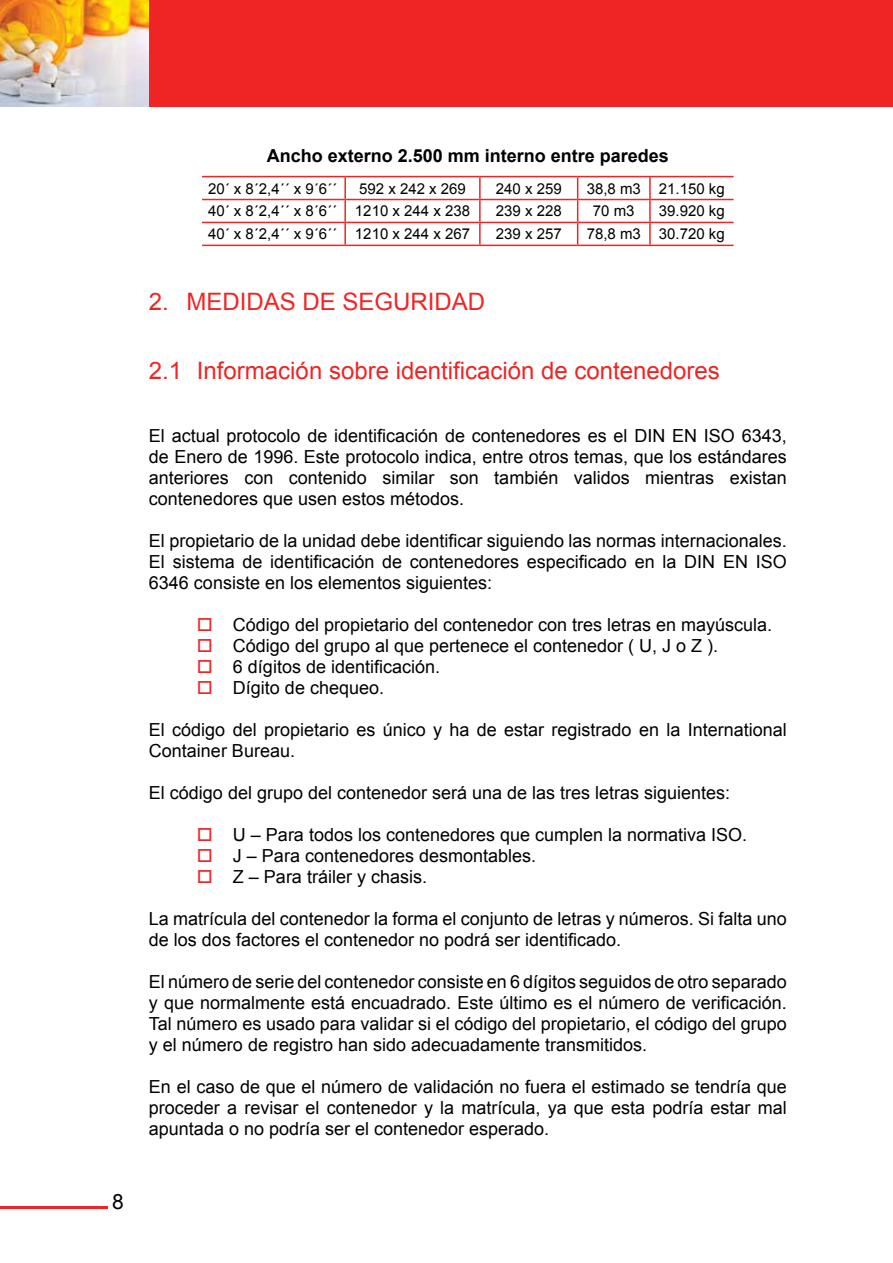
<style>
.page{position:relative;width:893px;height:1263px;background:#fff}
.page>*{position:absolute;margin:0;border:0;box-sizing:border-box;transform-origin:0 0}
.t1{font:24px "Arial";color:#ee2524}
.t2{font:21px "Arial";color:#000}
.t3{font:18px/21px "Arial";color:#000;text-align:justify}
.t4{font:700 18px "Arial";color:#000}
.t5{font:15px "Arial";color:#000}
.s1{color:#ee2524}
</style>
<div class="page">
<div style="left:149px;top:0;width:744px;height:106px;background:#ee2524"></div>
<img style="left:0;top:0;width:149px;height:106px">
<hr style="left:0;top:1206px;width:108px;height:3px;background:#ee2524">
<hr style="left:202px;top:176px;width:143px;height:1px;background:#ee2524">
<hr style="left:345px;top:176px;width:135px;height:1px;background:#ee2524">
<hr style="left:344px;top:177px;width:2px;height:22px;background:#ee2524">
<hr style="left:480px;top:176px;width:98px;height:1px;background:#ee2524">
<hr style="left:479px;top:177px;width:2px;height:22px;background:#ee2524">
<hr style="left:578px;top:176px;width:72px;height:1px;background:#ee2524">
<hr style="left:650px;top:176px;width:84px;height:1px;background:#ee2524">
<hr style="left:649px;top:177px;width:2px;height:22px;background:#ee2524">
<hr style="left:202px;top:199px;width:143px;height:1px;background:#ee2524">
<hr style="left:345px;top:199px;width:135px;height:1px;background:#ee2524">
<hr style="left:344px;top:200px;width:2px;height:22px;background:#ee2524">
<hr style="left:480px;top:199px;width:98px;height:1px;background:#ee2524">
<hr style="left:479px;top:200px;width:2px;height:22px;background:#ee2524">
<hr style="left:578px;top:199px;width:72px;height:1px;background:#ee2524">
<hr style="left:650px;top:199px;width:84px;height:1px;background:#ee2524">
<hr style="left:649px;top:200px;width:2px;height:22px;background:#ee2524">
<hr style="left:202px;top:222px;width:143px;height:1px;background:#ee2524">
<hr style="left:345px;top:222px;width:135px;height:1px;background:#ee2524">
<hr style="left:344px;top:223px;width:2px;height:22px;background:#ee2524">
<hr style="left:480px;top:222px;width:98px;height:1px;background:#ee2524">
<hr style="left:479px;top:223px;width:2px;height:22px;background:#ee2524">
<hr style="left:578px;top:222px;width:72px;height:1px;background:#ee2524">
<svg style="left:577px;top:177px;width:1px;height:68px"></svg>
<hr style="left:650px;top:222px;width:84px;height:1px;background:#ee2524">
<hr style="left:649px;top:223px;width:2px;height:22px;background:#ee2524">
<hr style="left:202px;top:245px;width:143px;height:1px;background:#ee2524">
<hr style="left:345px;top:245px;width:135px;height:1px;background:#ee2524">
<hr style="left:480px;top:245px;width:98px;height:1px;background:#ee2524">
<hr style="left:578px;top:245px;width:72px;height:1px;background:#ee2524">
<hr style="left:650px;top:245px;width:84px;height:1px;background:#ee2524">
<p class="t2" style="left:112px;top:1188px;width:13px">8</p>
<p class="t4" style="left:267px;top:144px;width:404px">Ancho externo 2.500 mm interno entre paredes</p>
<p class="t5" style="left:208px;top:178px;width:131px">20´ x 8´2,4´´ x 9´6´´</p>
<p class="t5" style="left:359px;top:178px;width:108px">592 x 242 x 269</p>
<p class="t5" style="left:496px;top:178px;width:67px">240 x 259</p>
<p class="t5" style="left:587px;top:178px;width:139px">38,8 m3 21.150 kg</p>
<p class="t5" style="left:208px;top:201px;width:264px">40´ x 8´2,4´´ x 8´6´´ 1210 x 244 x 238</p>
<p class="t5" style="left:496px;top:201px;width:67px">239 x 228</p>
<p class="t5" style="left:593px;top:201px;width:43px">70 m3</p>
<p class="t5" style="left:659px;top:201px;width:67px">39.920 kg</p>
<p class="t5" style="left:208px;top:224px;width:264px">40´ x 8´2,4´´ x 9´6´´ 1210 x 244 x 267</p>
<p class="t5" style="left:496px;top:224px;width:67px">239 x 257</p>
<p class="t5" style="left:587px;top:224px;width:139px">78,8 m3 30.720 kg</p>
<h1 class="t1" style="left:149px;top:285px;width:338px">2. MEDIDAS DE SEGURIDAD</h1>
<h1 class="t1" style="left:149px;top:354px;width:572px">2.1 Información sobre identificación de contenedores</h1>
<p class="t3" style="left:149px;top:425px;width:639px">El actual protocolo de identificación de contenedores es el DIN EN ISO 6343, de Enero de 1996. Este protocolo indica, entre otros temas, que los estándares anteriores con contenido similar son también validos mientras existan contenedores que usen estos métodos.</p>
<p class="t3" style="left:149px;top:530px;width:639px">El propietario de la unidad debe identificar siguiendo las normas internacionales.<br>El sistema de identificación de contenedores especificado en la DIN EN ISO 6346 consiste en los elementos siguientes:</p>
<p class="t3" style="left:197px;top:614px;width:577px"><span class="s1">□</span> Código del propietario del contenedor con tres letras en mayúscula.</p>
<p class="t3" style="left:197px;top:635px;width:523px"><span class="s1">□</span> Código del grupo al que pertenece el contenedor ( U, J o Z ).</p>
<p class="t3" style="left:197px;top:656px;width:245px"><span class="s1">□</span> 6 dígitos de identificación.</p>
<p class="t3" style="left:197px;top:677px;width:189px"><span class="s1">□</span> Dígito de chequeo.</p>
<p class="t3" style="left:149px;top:719px;width:639px">El código del propietario es único y ha de estar registrado en la International<br>Container Bureau.</p>
<p class="t3" style="left:149px;top:782px;width:583px">El código del grupo del contenedor será una de las tres letras siguientes:</p>
<p class="t3" style="left:197px;top:824px;width:552px"><span class="s1">□</span> U – Para todos los contenedores que cumplen la normativa ISO.</p>
<p class="t3" style="left:197px;top:845px;width:341px"><span class="s1">□</span> J – Para contenedores desmontables.</p>
<p class="t3" style="left:197px;top:866px;width:232px"><span class="s1">□</span> Z – Para tráiler y chasis.</p>
<p class="t3" style="left:149px;top:908px;width:639px">La matrícula del contenedor la forma el conjunto de letras y números. Si falta uno de los dos factores el contenedor no podrá ser identificado.</p>
<p class="t3" style="left:149px;top:971px;width:639px">El número de serie del contenedor consiste en 6 dígitos seguidos de otro separado y que normalmente está encuadrado. Este último es el número de verificación.<br>Tal número es usado para validar si el código del propietario, el código del grupo y el número de registro han sido adecuadamente transmitidos.</p>
<p class="t3" style="left:149px;top:1076px;width:639px">En el caso de que el número de validación no fuera el estimado se tendría que proceder a revisar el contenedor y la matrícula, ya que esta podría estar mal apuntada o no podría ser el contenedor esperado.</p>
</div>
